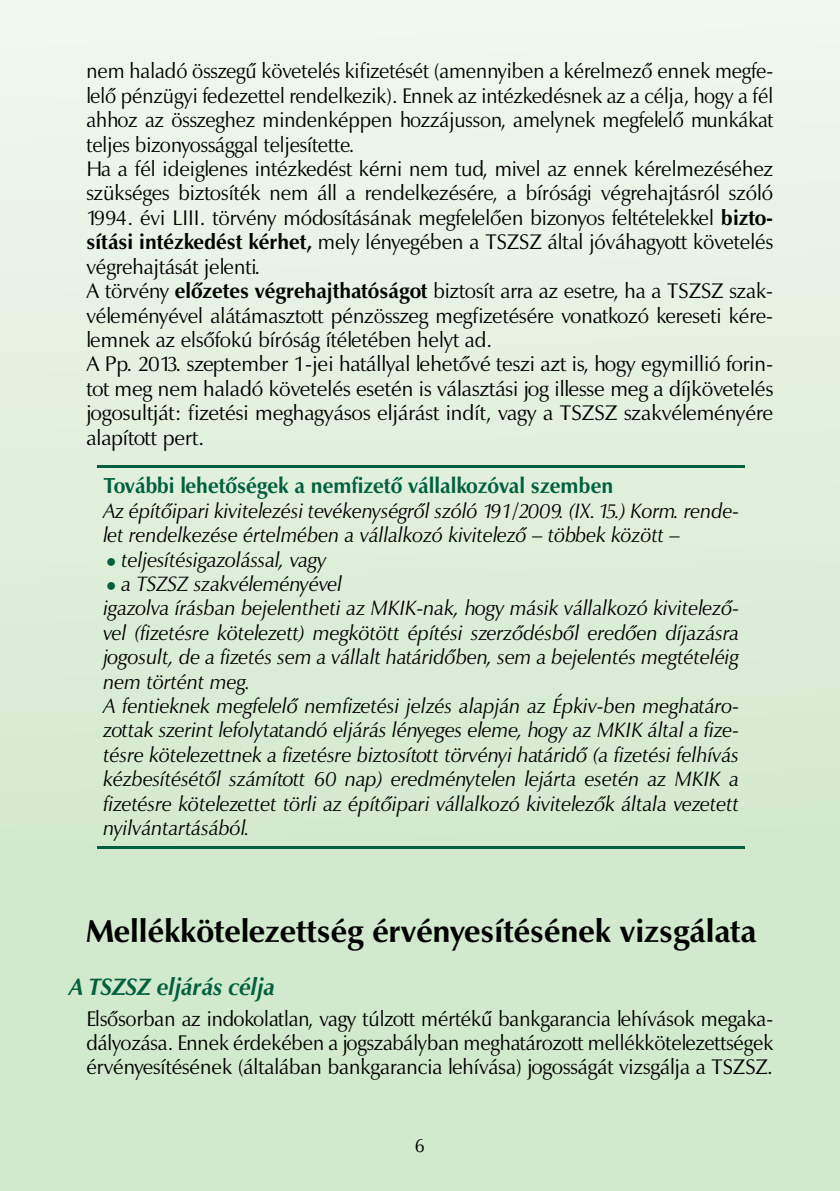
<style>
.page{position:relative;width:840px;height:1191px;background:#fff}
.page>*{position:absolute;margin:0;border:0;box-sizing:border-box;transform-origin:0 0}
.t1{font:700 32px "Zapf Humanist 601.PFL";color:#000}
.t2{font:italic 700 24px "Zapf Humanist 601.PFL";color:#005f3f;scale:.95 1}
.t3{font:700 22px "Zapf Humanist 601.PFL";color:#005f3f;scale:.95 1}
.t4{font:21.4px/24.4px "Zapf Humanist 601.PFL";color:#000;scale:.95 1}
.t5{font:italic 21px/24.4px "Zapf Humanist 601.PFL";color:#000}
.t6{font:19.4px "Zapf Humanist 601.PFL";color:#000;scale:.95 1}
.s1{font-weight:700}
.s2{font-size:27px;color:#005f3f}
</style>
<div class="page">
<div style="left:0;top:0;width:839px;height:1191px;background:linear-gradient(to bottom,#eff7ed,#cae6c5)"></div>
<hr style="left:98px;top:466px;width:646px;height:2px;background:#005f3f">
<hr style="left:98px;top:846px;width:646px;height:2px;background:#005f3f">
<p class="t4" style="left:86px;top:61px;width:724px">nem haladó összegű követelés kifizetését (amennyiben a kérelmező ennek megfe&shy;lelő pénzügyi fedezettel rendelkezik). Ennek az intézkedésnek az a célja, hogy a fél ahhoz az összeghez mindenképpen hozzájusson, amelynek megfelelő munkákat teljes bizonyossággal teljesítette.<br>Ha a fél ideiglenes intézkedést kérni nem tud, mivel az ennek kérelmezéséhez szükséges biztosíték nem áll a rendelkezésére, a bírósági végrehajtásról szóló 1994. évi LIII. törvény módosításának megfelelően bizonyos feltételekkel <span class="s1">bizto&shy;sítási intézkedést kérhet,</span> mely lényegében a TSZSZ által jóváhagyott követelés végrehajtását jelenti.<br>A törvény <span class="s1">előzetes végrehajthatóságot</span> biztosít arra az esetre, ha a TSZSZ szak&shy;véleményével alátámasztott pénzösszeg megfizetésére vonatkozó kereseti kére&shy;lemnek az elsőfokú bíróság ítéletében helyt ad.<br>A Pp. 2013. szeptember 1-jei hatállyal lehetővé teszi azt is, hogy egymillió forin&shy;tot meg nem haladó követelés esetén is választási jog illesse meg a díjkövetelés jogosultját: fizetési meghagyásos eljárást indít, vagy a TSZSZ szakvéleményére alapí tott pert.</p>
<p class="t3" style="left:103px;top:477px;width:538px">További lehetőségek a nemfizető vállalkozóval szemben</p>
<p class="t5" style="left:103px;top:500px;width:636px">Az építőipari kivitelezési tevékenységről szóló 191/2009. (IX. 15.) Korm. rende&shy;let rendelkezése értelmében a vállalkozó kivitelező – többek között –</p>
<p class="t5" style="left:103px;top:549px;width:224px"><span class="s2">•</span> teljesítésigazolással, vagy</p>
<p class="t5" style="left:103px;top:574px;width:636px"><span class="s2">•</span> a TSZSZ szakvéleményével<br>igazolva írásban bejelentheti az MKIK-nak, hogy másik vállalkozó kivitelező&shy;vel (fizetésre kötelezett) megkötött építési szerződésből eredően díjazásra jogosult, de a fizetés sem a vállalt határidőben, sem a bejelentés megtételéig nem történt meg.<br>A fentieknek megfelelő nemfizetési jelzés alapján az Épkiv-ben meghatáro&shy;zottak szerint lefolytatandó eljárás lényeges eleme, hogy az MKIK által a fize&shy;tésre kötelezettnek a fizetésre biztosított törvényi határidő (a fizetési felhívás kézbesítésétől számított 60 nap) eredménytelen lejárta esetén az MKIK a fizetésre kötelezettet törli az építőipari vállalkozó kivitelezők általa vezetett nyilvántartásából.</p>
<h1 class="t1" style="left:86px;top:918px;width:671px">Mellékkötelezettség érvényesítésének vizsgálata</h1>
<p class="t2" style="left:69px;top:977px;width:218px">A TSZSZ eljárás célja</p>
<p class="t4" style="left:86px;top:1008px;width:724px;text-align:justify">Elsősorban az indokolatlan, vagy túlzott mértékű bankgarancia lehívások megaka&shy;dályozása. Ennek érdekében a jogszabályban meghatározott mellékkötelezettségek érvényesítésének (általában bankgarancia lehívása) jogosságát vizsgálja a TSZSZ.</p>
<p class="t6" style="left:414px;top:1137px;width:12px">6</p>
</div>
